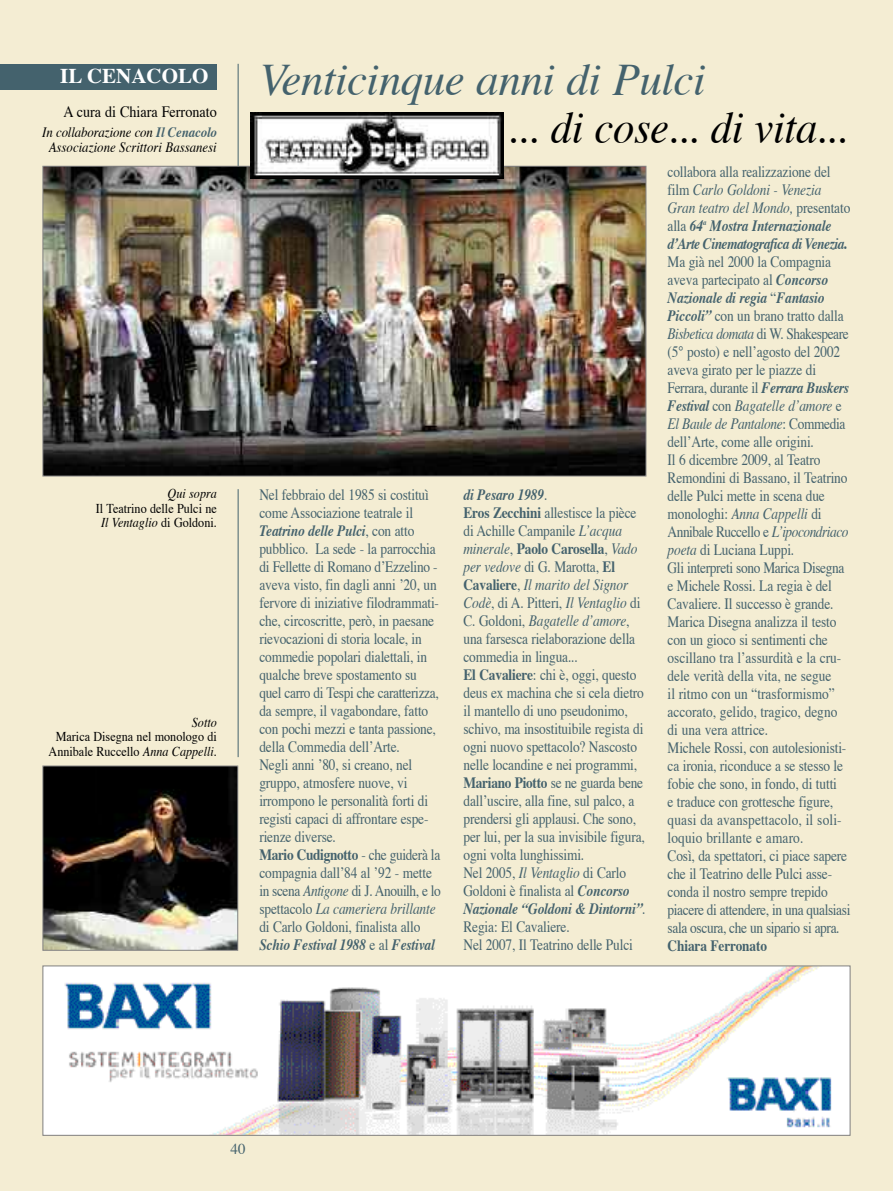
<style>
.page{position:relative;width:893px;height:1191px;background:#f4edd3}
.page>*{position:absolute;margin:0;border:0;box-sizing:border-box;transform-origin:0 0}
.t1{font:italic 45px "Times";letter-spacing:-.01em;color:#44626d}
.t2{font:italic 45px "Times";letter-spacing:-.01em;color:#000;scale:.95 1}
.t3{font:700 21px "Times";color:#fff}
.t4{font:15.75px/18px "Times";letter-spacing:-.01em;color:#44626d;scale:.85 1}
.t5{font:15.75px "Times";color:#000;scale:.9 1}
.t6{font:700 15.75px "Times";letter-spacing:-.01em;color:#44626d;scale:.85 1}
.t7{font:15px "Times";color:#44626d}
.t8{font:italic 14.25px/15px "Times";color:#000;text-align:center;scale:.9 1}
.t9{font:13.5px/14.2px "Times";color:#000;text-align:center;scale:.9 1}
.t10{font:italic 13.5px "Times";color:#000;scale:.9 1}
.s1{font-weight:700;color:#44626d}
.s2{font-style:italic}
.s3{font-weight:700;font-style:italic}
.s4{font-weight:700}
</style>
<div class="page">
<hr style="left:238px;top:489px;width:1px;height:268px;background:#44626d">
<div style="left:0;top:64px;width:217px;height:25px;background:#44626d"></div>
<hr style="left:238px;top:64px;width:1px;height:119px;background:#44626d">
<img style="left:45px;top:168px;width:599px;height:306px">
<img style="left:45px;top:767px;width:191px;height:181px">
<div style="left:43px;top:765px;width:195px;height:185px;border:1px solid #808080"></div>
<img style="left:45px;top:967px;width:803px;height:166px">
<div style="left:43px;top:965px;width:807px;height:170px;border:1px solid #808080"></div>
<img style="left:251px;top:113px;width:253px;height:66px">
<h2 class="t3" style="left:60px;top:67px;width:150px">iL cenacoLo</h2>
<p class="t5" style="left:64px;top:105px;width:172px">a cura di chiara Ferronato</p>
<p class="t8" style="left:42px;top:126px;width:195px">In collaborazione con <span class="s1">Il Cenacolo<br></span>Associazione Scrittori Bassanesi</p>
<p class="t10" style="left:168px;top:488px;width:56px">Qui sopra</p>
<p class="t9" style="left:96px;top:502px;width:136px">il teatrino delle pulci ne<br><span class="s2">Il Ventaglio</span> di Goldoni.</p>
<p class="t10" style="left:192px;top:717px;width:29px">Sotto</p>
<p class="t9" style="left:49px;top:731px;width:188px">Marica disegna nel monologo di annibale ruccello <span class="s2">Anna Cappelli</span>.</p>
<h1 class="t1" style="left:259px;top:61px;width:448px">Venticinque anni di Pulci</h1>
<h1 class="t2" style="left:509px;top:109px;width:359px">... di cose... di vita...</h1>
<p class="t4" style="left:259px;top:487px;width:215px">Nel febbraio del 1985 si costituì come associazione teatrale il<br><span class="s3">Teatrino delle Pulci</span>, con atto pubblico. la sede - la parrocchia di Fellette di romano d’ezzelino - aveva visto, fin dagli anni ’20, un fervore di iniziative filodrammati&shy;che, circoscritte, però, in paesane rievocazioni di storia locale, in commedie popolari dialettali, in qualche breve spostamento su quel carro di tespi che caratterizza, da sempre, il vagabondare, fatto con pochi mezzi e tanta passione, della commedia dell’arte.<br>Negli anni ’80, si creano, nel gruppo, atmosfere nuove, vi irrompono le personalità forti di registi capaci di affrontare espe&shy;rienze diverse.<br><span class="s4">Mario cudignotto</span> - che guiderà la compagnia dall’84 al ’92 - mette in scena <span class="s2">Antigone</span> di J. anouilh, e lo spettacolo <span class="s2">La cameriera brillante </span>di carlo Goldoni, finalista allo<br><span class="s3">Schio Festival 1988</span> e al <span class="s3">Festival</span></p>
<p class="t4" style="left:463px;top:487px;width:216px"><span class="s3">di Pesaro 1989</span>.<br><span class="s4">eros zecchini</span> allestisce la pièce di achille campanile <span class="s2">L’acqua minerale</span>, <span class="s4">paolo carosella</span>, <span class="s2">Vado per vedove</span> di G. Marotta, <span class="s4">el cavaliere</span>, <span class="s2">Il marito del Signor<br>Codè</span>, di a. pitteri, <span class="s2">Il Ventaglio</span> di c. Goldoni, <span class="s2">Bagatelle d’amore</span>, una farsesca rielaborazione della commedia in lingua...<br><span class="s4">el cavaliere</span>: chi è, oggi, questo deus ex machina che si cela dietro il mantello di uno pseudonimo, schivo, ma insostituibile regista di ogni nuovo spettacolo? Nascosto nelle locandine e nei programmi,<br><span class="s4">Mariano piotto</span> se ne guarda bene dall’uscire, alla fine, sul palco, a prendersi gli applausi. che sono, per lui, per la sua invisibile figura, ogni volta lunghissimi.<br>Nel 2005, <span class="s2">Il Ventaglio</span> di carlo<br>Goldoni è finalista al <span class="s3">Concorso<br>Nazionale “Goldoni &amp; Dintorni”</span>. regia: el cavaliere.<br>Nel 2007, il teatrino delle pulci</p>
<p class="t4" style="left:668px;top:164px;width:217px">collabora alla realizzazione del film <span class="s2">Carlo Goldoni - Venezia<br>Gran teatro del Mondo,</span> presentato alla <span class="s3">64</span><sup>a</sup> <span class="s3">Mostra Internazionale d’Arte Cinematografica di Venezia</span><span class="s4">.<br></span>Ma già nel 2000 la compagnia aveva partecipato al <span class="s3">Concorso<br>Nazionale di regia</span> “<span class="s3">Fantasio<br>Piccoli”</span> con un brano tratto dalla<br><span class="s2">Bisbetica domata</span> di W. shakespeare (5° posto) e nell’agosto del 2002 aveva girato per le piazze di<br>Ferrara, durante il <span class="s3">Ferrara Buskers<br>Festival</span> con <span class="s2">Bagatelle d’amore</span> e<br><span class="s2">El Baule de Pantalone</span>: commedia dell’arte, come alle origini.<br>il 6 dicembre 2009, al teatro remondini di Bassano, il teatrino delle pulci mette in scena due monologhi: <span class="s2">Anna Cappelli</span> di annibale ruccello e <span class="s2">L’ipocondriaco poeta</span> di luciana luppi.<br>Gli interpreti sono Marica disegna e Michele rossi. la regia è del cavaliere. il successo è grande.<br>Marica disegna analizza il testo con un gioco si sentimenti che oscillano tra l’assurdità e la cru&shy;dele verità della vita, ne segue<br>il ritmo con un “trasformismo” accorato, gelido, tragico, degno di una vera attrice.<br>Michele rossi, con autolesionisti&shy;ca ironia, riconduce a se stesso le fobie che sono, in fondo, di tutti<br>e traduce con grottesche figure, quasi da avanspettacolo, il soli&shy;loquio brillante e amaro.<br>così, da spettatori, ci piace sapere che il teatrino delle pulci asse&shy;conda il nostro sempre trepido piacere di attendere, in una qualsiasi sala oscura, che un sipario si apra.</p>
<p class="t6" style="left:668px;top:939px;width:119px">chiara Ferronato</p>
<p class="t7" style="left:231px;top:1143px;width:16px">40</p>
</div>
